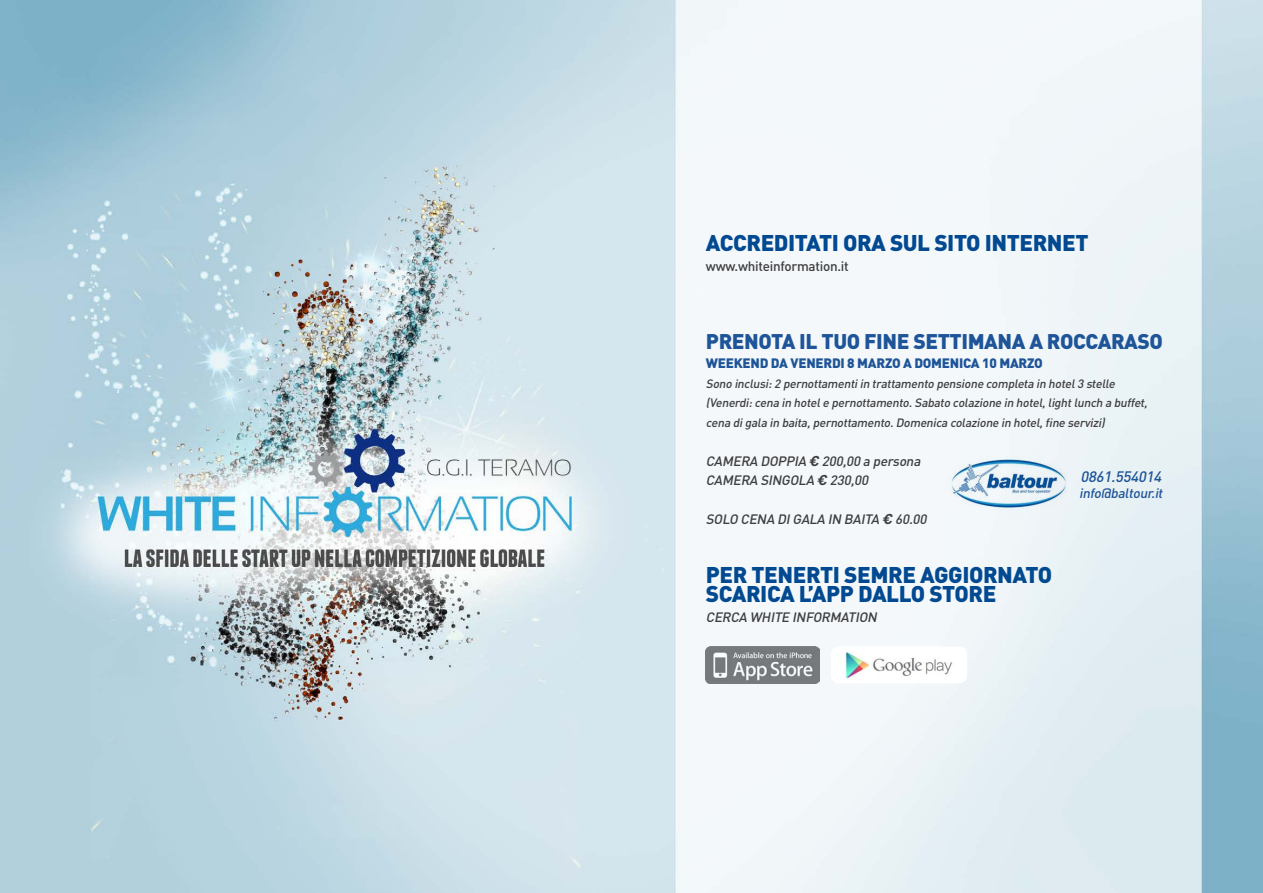
<style>
.page{position:relative;width:1263px;height:893px;background:#fff}
.page>*{position:absolute;margin:0;border:0;box-sizing:border-box;transform-origin:0 0}
.t1{font:900 22.5px "DIN";letter-spacing:-.02em;color:#014990}
.t2{font:900 21px "DIN";letter-spacing:-.02em;color:#1e5498}
.t3{font:italic 500 15px "DIN";color:#1e5498}
.t4{font:italic 500 13.5px "DIN";color:#3e3e3f}
.t5{font:900 13.5px "DIN";letter-spacing:-.02em;color:#1e5498}
.t6{font:500 13.5px "DIN";letter-spacing:-.02em;color:#3e3e3f}
.t7{font:italic 500 13.5px "DIN";color:#1e5498}
.t8{font:italic 500 12px "DIN";color:#3e3e3f}
.s1{font-family:"Benton Sans";font-weight:700}
</style>
<div class="page">
<img style="left:0;top:0;width:1263px;height:893px">
<img style="left:706px;top:646px;width:113px;height:37px">
<img style="left:831px;top:646px;width:136px;height:37px">
<img style="left:947px;top:455px;width:122px;height:58px">
<p class="t1" style="left:706px;top:228px;width:384px">ACCREDITATI ORA SUL SITO INTERNET</p>
<p class="t6" style="left:706px;top:257px;width:144px">www.whiteinformation.it</p>
<p class="t2" style="left:706px;top:327px;width:459px">PRENOTA IL TUO FINE SETTIMANA A ROCCARASO</p>
<p class="t5" style="left:706px;top:354px;width:338px">WEEKEND DA VENERDI 8 MARZO A DOMENICA 10 MARZO</p>
<p class="t8" style="left:706px;top:376px;width:413px">Sono inclusi:2 pernottamentiin trattamento pensione completa in hotel3 stelle</p>
<p class="t8" style="left:706px;top:395px;width:446px">(Venerdi:cena in hotele pernottamento.Sabato colazione in hotel,lightlunch a buffet,</p>
<p class="t8" style="left:706px;top:415px;width:403px">cena digala in baita,pernottamento.Domenica colazione in hotel,fine servizi)</p>
<p class="t4" style="left:706px;top:452px;width:219px">CAMERA DOPPIA <span class="s1">€</span> 200,00 a persona</p>
<p class="t4" style="left:706px;top:472px;width:167px">CAMERA SINGOLA <span class="s1">€</span> 230,00</p>
<p class="t4" style="left:706px;top:511px;width:225px">SOLO CENA DIGALA IN BAITA <span class="s1">€</span> 60.00</p>
<p class="t3" style="left:1080px;top:467px;width:86px">0861.554014</p>
<p class="t7" style="left:1079px;top:485px;width:88px">info@baltour.it</p>
<p class="t1" style="left:706px;top:559px;width:348px">PER TENERTI SEMRE AGGIORNATO</p>
<p class="t1" style="left:706px;top:579px;width:292px">SCARICA L’APP DALLO STORE</p>
<p class="t4" style="left:706px;top:608px;width:175px">CERCA WHITE INFORMATION</p>
</div>
